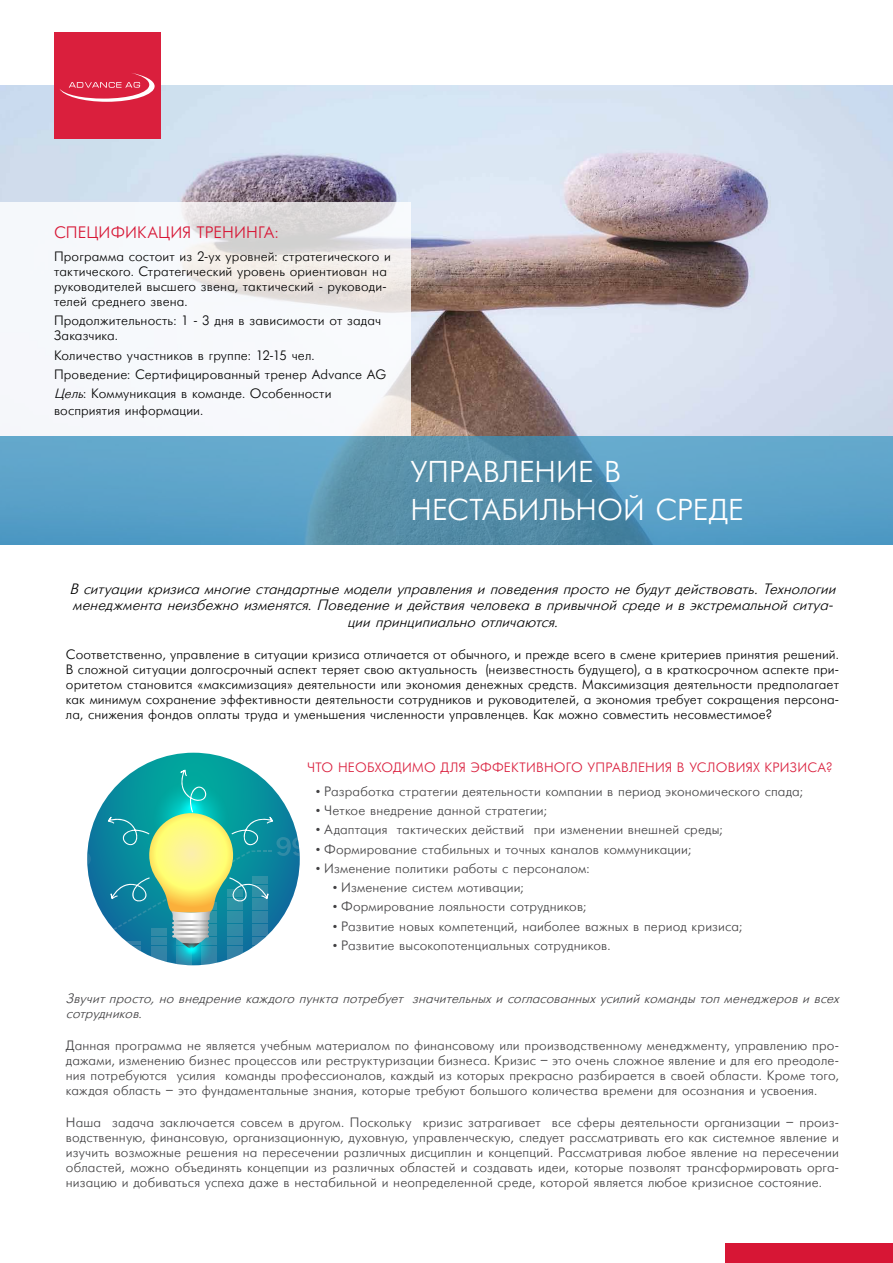
<style>
.page{position:relative;width:893px;height:1263px;background:#fff}
.page>*{position:absolute;margin:0;border:0;box-sizing:border-box;transform-origin:0 0}
.t1{font:30px/38.5px "Futuris Cyrillic";letter-spacing:.005em;color:#fff}
.t2{font:16.5px "Futuris Cyrillic";letter-spacing:.01em;color:#d71635}
.t3{font:italic 15px/16.5px "Futuris";letter-spacing:.005em;color:#000;text-align:center}
.t4{font:13.5px/15px "Futuris Cyrillic";letter-spacing:.01em;color:#414042;text-align:justify}
.t5{font:13.5px/15px "Futuris Cyrillic";letter-spacing:.01em;color:#000}
.t6{font:italic 13.5px/15px "Futuris";letter-spacing:.01em;color:#414042}
.t7{font:13.5px "Futuris Cyrillic";color:#da1f3d}
.s1{font-family:"Futuris";font-style:italic}
</style>
<div class="page">
<img style="left:0;top:85px;width:893px;height:351px">
<div style="left:54px;top:32px;width:106px;height:106px;background:#da1f3d"></div>
<svg style="left:60px;top:73px;width:95px;height:29px"></svg>
<svg style="left:0;top:202px;width:410px;height:234px;fill:#f6f8fb"></svg>
<svg style="left:0;top:436px;width:893px;height:108px;background:#599bbe"></svg>
<div style="left:725px;top:1244px;width:168px;height:19px;background:#d71635"></div>
<div style="left:87px;top:753px;width:213px;height:212px;background:#02a39d;border-radius:106px"></div>
<svg style="left:87px;top:769px;width:213px;height:196px"></svg>
<p class="t2" style="left:54px;top:224px;width:226px">СПЕЦИФИКАЦИЯ ТРЕНИНГА:</p>
<p class="t5" style="left:54px;top:249px;width:338px">Программа состоит из 2-ух уровней: стратегического и тактического. Стратегический уровень ориентиован на руководителей высшего звена, тактический - руководи&shy;телей среднего звена.</p>
<p class="t5" style="left:54px;top:314px;width:329px">Продолжительность: 1 - 3 дня в зависимости от задач<br>Заказчика.</p>
<p class="t5" style="left:54px;top:346px;width:334px;line-height:19.2px">Количество участников в группе: 12-15 чел.<br>Проведение: Сертифицированный тренер Advance AG<br><span class="s1">Цель</span>: Коммуникация в команде. Особенности</p>
<p class="t5" style="left:54px;top:403px;width:151px">восприятия информации.</p>
<h1 class="t1" style="left:410px;top:453px;width:335px">УПРАВЛЕНИЕ В<br>НЕСТАБИЛЬНОЙ СРЕДЕ</h1>
<p class="t3" style="left:69px;top:581px;width:767px">В ситуации кризиса многие стандартные модели управления и поведения просто не будут действовать. Технологии менеджмента неизбежно изменятся. Поведение и действия человека в привычной среде и в экстремальной ситуа&shy;ции принципиально отличаются.</p>
<p class="t5" style="left:66px;top:647px;width:775px;text-align:justify">Соответственно, управление в ситуации кризиса отличается от обычного, и прежде всего в смене критериев принятия решений.<br>В сложной ситуации долгосрочный аспект теряет свою актуальность (неизвестность будущего), а в краткосрочном аспекте при&shy;оритетом становится «максимизация» деятельности или экономия денежных средств. Максимизация деятельности предполагает как минимум сохранение эффективности деятельности сотрудников и руководителей, а экономия требует сокращения персона&shy;ла, снижения фондов оплаты труда и уменьшения численности управленцев. Как можно совместить несовместимое?</p>
<p class="t7" style="left:307px;top:761px;width:41px">Что необ</p>
<p class="t7" style="left:375px;top:761px;width:19px">ходимо</p>
<p class="t7" style="left:441px;top:761px;width:10px">для</p>
<p class="t7" style="left:471px;top:761px;width:20px">эффективного</p>
<p class="t7" style="left:588px;top:761px;width:10px">управления</p>
<p class="t7" style="left:677px;top:761px;width:23px">в условия</p>
<p class="t7" style="left:753px;top:761px;width:22px">х кризиса</p>
<p class="t7" style="left:826px;top:761px;width:8px">?</p>
<p class="t4" style="left:316px;top:784px;width:489px">• Разработка стратегии деятельности компании в период экономического спада;</p>
<p class="t4" style="left:316px;top:803px;width:233px">• Четкое внедрение данной стратегии;</p>
<p class="t4" style="left:316px;top:822px;width:408px">• Адаптация тактических действий при изменении внешней среды;</p>
<p class="t4" style="left:316px;top:842px;width:377px">• Формирование стабильных и точных каналов коммуникации;</p>
<p class="t4" style="left:316px;top:861px;width:275px">• Изменение политики работы с персоналом:</p>
<p class="t4" style="left:333px;top:880px;width:192px">• Изменение систем мотивации;</p>
<p class="t4" style="left:333px;top:899px;width:255px">• Формирование лояльности сотрудников;</p>
<p class="t4" style="left:333px;top:919px;width:411px">• Развитие новых компетенций, наиболее важных в период кризиса;</p>
<p class="t4" style="left:333px;top:938px;width:279px">• Развитие высокопотенциальных сотрудников.</p>
<p class="t6" style="left:66px;top:991px;width:774px">Звучит просто, но внедрение каждого пункта потребует значительных и согласованных усилий команды топ менеджеров и всех сотрудников.</p>
<p class="t4" style="left:66px;top:1038px;width:775px">Данная программа не является учебным материалом по финансовому или производственному менеджменту, управлению про&shy;дажами, изменению бизнес процессов или реструктуризации бизнеса. Кризис – это очень сложное явление и для его преодоле&shy;ния потребуются усилия команды профессионалов, каждый из которых прекрасно разбирается в своей области. Кроме того, каждая область – это фундаментальные знания, которые требуют большого количества времени для осознания и усвоения.</p>
<p class="t4" style="left:66px;top:1115px;width:775px">Наша задача заключается совсем в другом. Поскольку кризис затрагивает все сферы деятельности организации – произ&shy;водственную, финансовую, организационную, духовную, управленческую, следует рассматривать его как системное явление и изучить возможные решения на пересечении различных дисциплин и концепций. Рассматривая любое явление на пересечении областей, можно объединять концепции из различных областей и создавать идеи, которые позволят трансформировать орга&shy;низацию и добиваться успеха даже в нестабильной и неопределенной среде, которой является любое кризисное состояние.</p>
</div>
